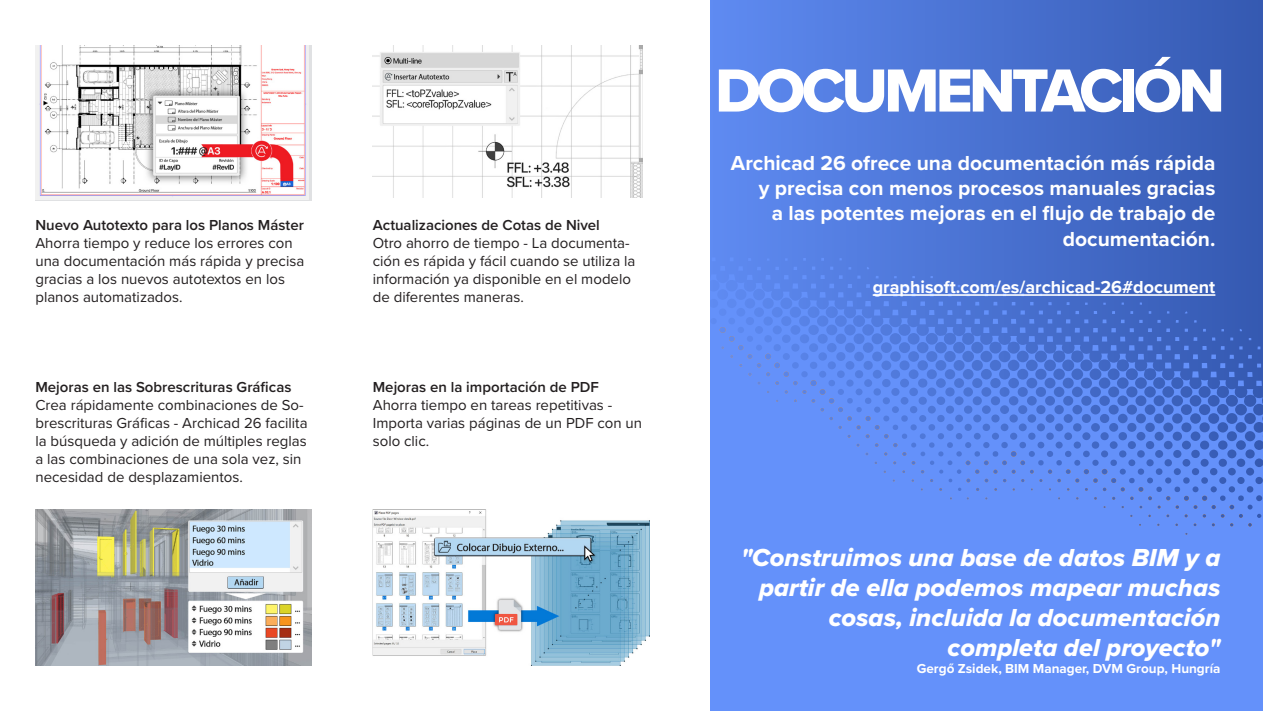
<style>
.page{position:relative;width:1263px;height:711px;background:#fff}
.page>*{position:absolute;margin:0;border:0;box-sizing:border-box;transform-origin:0 0}
.t1{font:63px "Proxima Nova Extrabld";letter-spacing:-.06em;color:#fff}
.t2{font:25.5px/30px "Proxima Nova Extrabld It";color:#fff;text-align:right}
.t3{font:700 21px/25.2px "Proxima Nova";color:#fff;text-align:right}
.t4{font:700 18px "Proxima Nova";color:#fff}
.t5{font:15px/18px "Proxima Nova";color:#231f20}
.t6{font:600 15px "Proxima Nova";color:#231f20}
.t7{font:700 13.5px "Proxima Nova";color:#fff}
</style>
<div class="page">
<div style="left:35px;top:46px;width:277px;height:155px;background:linear-gradient(to bottom,#e0e1e3,#e0e1e3)"></div>
<img style="left:35px;top:46px;width:274px;height:153px">
<img style="left:35px;top:509px;width:277px;height:156px">
<img style="left:373px;top:509px;width:276px;height:156px">
<svg style="left:710px;top:0;width:553px;height:710px;background:#5781e6"></svg>
<svg style="left:710px;top:0;width:390px;height:279px;background:#5079db"></svg>
<svg style="left:710px;top:279px;width:553px;height:247px;background:#5882e6"></svg>
<hr style="left:873px;top:294px;width:342px;height:1px;background:#fff">
<img style="left:373px;top:46px;width:270px;height:151px">
<p class="t6" style="left:35px;top:213px;width:270px">Nuevo Autotexto para los Planos Máster</p>
<p class="t5" style="left:35px;top:233px;width:270px">Ahorra tiempo y reduce los errores con una documentación más rápida y precisa gracias a los nuevos autotextos en los planos automatizados.</p>
<p class="t6" style="left:35px;top:375px;width:257px">Mejoras en las Sobrescrituras Gráficas</p>
<p class="t5" style="left:35px;top:395px;width:274px">Crea rápidamente combinaciones de So&shy;brescrituras Gráficas - Archicad 26 facilita la búsqueda y adición de múltiples reglas a las combinaciones de una sola vez, sin necesidad de desplazamientos.</p>
<p class="t6" style="left:373px;top:213px;width:229px">Actualizaciones de Cotas de Nivel</p>
<p class="t5" style="left:373px;top:233px;width:264px">Otro ahorro de tiempo - La documenta&shy;ción es rápida y fácil cuando se utiliza la información ya disponible en el modelo de diferentes maneras.</p>
<p class="t6" style="left:373px;top:375px;width:228px">Mejoras en la importación de PDF</p>
<p class="t5" style="left:373px;top:395px;width:271px">Ahorra tiempo en tareas repetitivas -<br>Importa varias páginas de un PDF con un solo clic.</p>
<h1 class="t1" style="left:715px;top:43px;width:511px">DOCUMENTACIÓN</h1>
<h3 class="t3" style="left:731px;top:150px;width:486px">Archicad 26 ofrece una documentación más rápida y precisa con menos procesos manuales gracias<br>a las potentes mejoras en el flujo de trabajo de documentación.</h3>
<p class="t4" style="left:873px;top:273px;width:344px">graphisoft.com/es/archicad-26#document</p>
<h2 class="t2" style="left:741px;top:542px;width:481px">"Construimos una base de datos BIM y a partir de ella podemos mapear muchas cosas, incluida la documentación completa del proyecto"</h2>
<p class="t7" style="left:917px;top:657px;width:305px">Gergő Zsidek, BIM Manager, DVM Group, Hungría</p>
</div>
